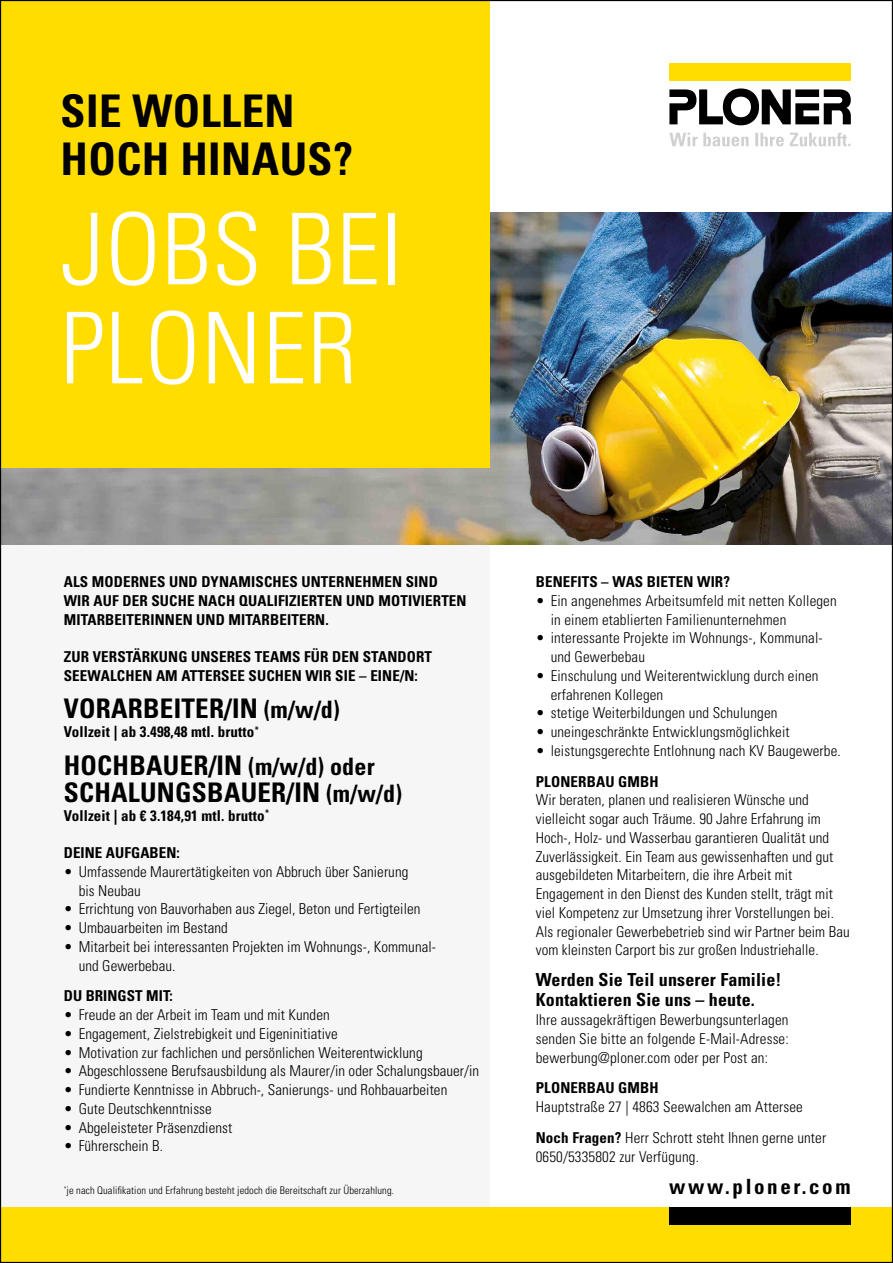
<style>
.page{position:relative;width:893px;height:1263px;background:#fff}
.page>*{position:absolute;margin:0;border:0;box-sizing:border-box;transform-origin:0 0}
.t1{font:300 condensed 99px/99px "Univers LT Std";letter-spacing:.01em;color:#fff}
.t2{font:700 condensed 45px/48px "Univers LT Std";letter-spacing:.01em;color:#000}
.t3{font:700 condensed 27px/27.3px "Univers LT Std";letter-spacing:.01em;color:#000}
.t4{font:700 condensed 21px "Univers LT Std";letter-spacing:.125em;color:#000}
.t5{font:700 condensed 18px/20.2px "Univers LT Std";letter-spacing:.01em;color:#000}
.t6{font:300 condensed 15px/18.8px "Univers LT Std";letter-spacing:.005em;color:#000}
.t7{font:700 condensed 15px/18.8px "Univers LT Std";letter-spacing:.01em;color:#000}
.t8{font:300 condensed 10.5px "Univers LT Std";letter-spacing:.01em;color:#000}
.s1{font-size:24px}
.s2{font-weight:700}
</style>
<div class="page">
<div style="left:0;top:532px;width:489px;height:688px;background:#f6f6f6"></div>
<img style="left:2px;top:213px;width:889px;height:332px">
<div style="left:0;top:0;width:489px;height:468px;background:#fd0"></div>
<div style="left:669px;top:64px;width:182px;height:17px;background:#fd0"></div>
<svg style="left:669px;top:88px;width:182px;height:37px"></svg>
<svg style="left:669px;top:133px;width:181px;height:13px"></svg>
<div style="left:0;top:1208px;width:893px;height:55px;background:#fd0"></div>
<div style="left:669px;top:1208px;width:181px;height:17px;background:#000"></div>
<h2 class="t2" style="left:61px;top:87px;width:294px">SIE WOLLEN<br>HOCH HINAUS?</h2>
<h1 class="t1" style="left:61px;top:200px;width:344px">JOBS BEI<br>PLONER</h1>
<p class="t7" style="left:64px;top:572px;width:404px">ALS MODERNES UND DYNAMISCHES UNTERNEHMEN SIND<br>WIR AUF DER SUCHE NACH QUALIFIZIERTEN UND MOTIVIERTEN<br>MITARBEITERINNEN UND MITARBEITERN.</p>
<p class="t7" style="left:64px;top:647px;width:370px">ZUR VERSTÄRKUNG UNSERES TEAMS FÜR DEN STANDORT<br>SEEWALCHEN AM ATTERSEE SUCHEN WIR SIE – EINE/N:</p>
<h3 class="t3" style="left:64px;top:695px;width:278px">VORARBEITER/IN <span class="s1">(m/w/d)</span></h3>
<p class="t7" style="left:64px;top:722px;width:197px">Vollzeit | ab 3.498,48 mtl. brutto<sup>*</sup></p>
<h3 class="t3" style="left:64px;top:751px;width:340px">HOCHBAUER/IN <span class="s1">(m/w/d) oder<br></span>SCHALUNGSBAUER/IN <span class="s1">(m/w/d)</span></h3>
<p class="t7" style="left:64px;top:806px;width:207px">Vollzeit | ab € 3.184,91 mtl. brutto<sup>*</sup></p>
<p class="t7" style="left:64px;top:843px;width:118px">DEINE AUFGABEN:</p>
<p class="t6" style="left:79px;top:862px;width:331px;text-indent:-15px">• Umfassende Maurertätigkeiten von Abbruch über Sanierung bis Neubau</p>
<p class="t6" style="left:64px;top:900px;width:358px">• Errichtung von Bauvorhaben aus Ziegel, Beton und Fertigteilen</p>
<p class="t6" style="left:64px;top:918px;width:166px">• Umbauarbeiten im Bestand</p>
<p class="t6" style="left:79px;top:937px;width:359px;text-indent:-15px">• Mitarbeit bei interessanten Projekten im Wohnungs-, Kommunal&shy;und Gewerbebau.</p>
<p class="t7" style="left:64px;top:986px;width:111px">DU BRINGST MIT:</p>
<p class="t6" style="left:64px;top:1005px;width:267px">• Freude an der Arbeit im Team und mit Kunden</p>
<p class="t6" style="left:64px;top:1024px;width:275px">• Engagement, Zielstrebigkeit und Eigeninitiative</p>
<p class="t6" style="left:64px;top:1043px;width:360px">• Motivation zur fachlichen und persönlichen Weiterentwicklung</p>
<p class="t6" style="left:64px;top:1062px;width:417px">• Abgeschlossene Berufsausbildung als Maurer/in oder Schalungsbauer/in</p>
<p class="t6" style="left:64px;top:1080px;width:385px">• Fundierte Kenntnisse in Abbruch-, Sanierungs- und Rohbauarbeiten</p>
<p class="t6" style="left:64px;top:1099px;width:150px">• Gute Deutschkenntnisse</p>
<p class="t6" style="left:64px;top:1118px;width:170px">• Abgeleisteter Präsenzdienst</p>
<p class="t6" style="left:64px;top:1137px;width:101px">• Führerschein B.</p>
<p class="t8" style="left:64px;top:1184px;width:332px"><sup>*</sup>je nach Qualifikation und Erfahrung besteht jedoch die Bereitschaft zur Überzahlung.</p>
<p class="t7" style="left:536px;top:572px;width:196px">BENEFITS – WAS BIETEN WIR?</p>
<p class="t6" style="left:551px;top:591px;width:288px;text-indent:-15px">• Ein angenehmes Arbeitsumfeld mit netten Kollegen in einem etablierten Familienunternehmen</p>
<p class="t6" style="left:551px;top:629px;width:274px;text-indent:-15px">• interessante Projekte im Wohnungs-, Kommunal&shy;und Gewerbebau</p>
<p class="t6" style="left:551px;top:666px;width:269px;text-indent:-15px">• Einschulung und Weiterentwicklung durch einen erfahrenen Kollegen</p>
<p class="t6" style="left:536px;top:704px;width:243px">• stetige Weiterbildungen und Schulungen</p>
<p class="t6" style="left:536px;top:722px;width:255px">• uneingeschränkte Entwicklungsmöglichkeit</p>
<p class="t6" style="left:536px;top:741px;width:307px">• leistungsgerechte Entlohnung nach KV Baugewerbe.</p>
<p class="t7" style="left:536px;top:772px;width:124px">PLONERBAU GMBH</p>
<p class="t6" style="left:536px;top:791px;width:315px">Wir beraten, planen und realisieren Wünsche und vielleicht sogar auch Träume. 90 Jahre Erfahrung im Hoch-, Holz- und Wasserbau garantieren Qualität und Zuver lässigkeit. Ein Team aus gewissenhaften und gut aus gebildeten Mitarbeitern, die ihre Arbeit mit Engagement in den Dienst des Kunden stellt, trägt mit viel Kompetenz zur Umsetzung ihrer Vorstellungen bei.<br>Als regionaler Gewerbebetrieb sind wir Partner beim Bau vom kleinsten Carport bis zur großen Industriehalle.</p>
<p class="t5" style="left:536px;top:969px;width:247px">Werden Sie Teil unserer Familie!<br>Kontaktieren Sie uns – heute.</p>
<p class="t6" style="left:536px;top:1010px;width:254px;text-align:justify">Ihre aussagekräftigen Bewerbungsunterlagen senden Sie bitte an folgende E-Mail-Adresse: bewerbung@ploner.com oder per Post an:</p>
<p class="t7" style="left:536px;top:1078px;width:124px">PLONERBAU GMBH</p>
<p class="t6" style="left:536px;top:1091px;width:292px;line-height:30.8px">Hauptstraße 27 | 4863 Seewalchen am Attersee<br><span class="s2">Noch Fragen?</span> Herr Schrott steht Ihnen gerne unter</p>
<p class="t6" style="left:536px;top:1147px;width:165px">0650/5335802 zur Verfügung.</p>
<h3 class="t4" style="left:669px;top:1174px;width:183px">www.ploner.com</h3>
</div>
